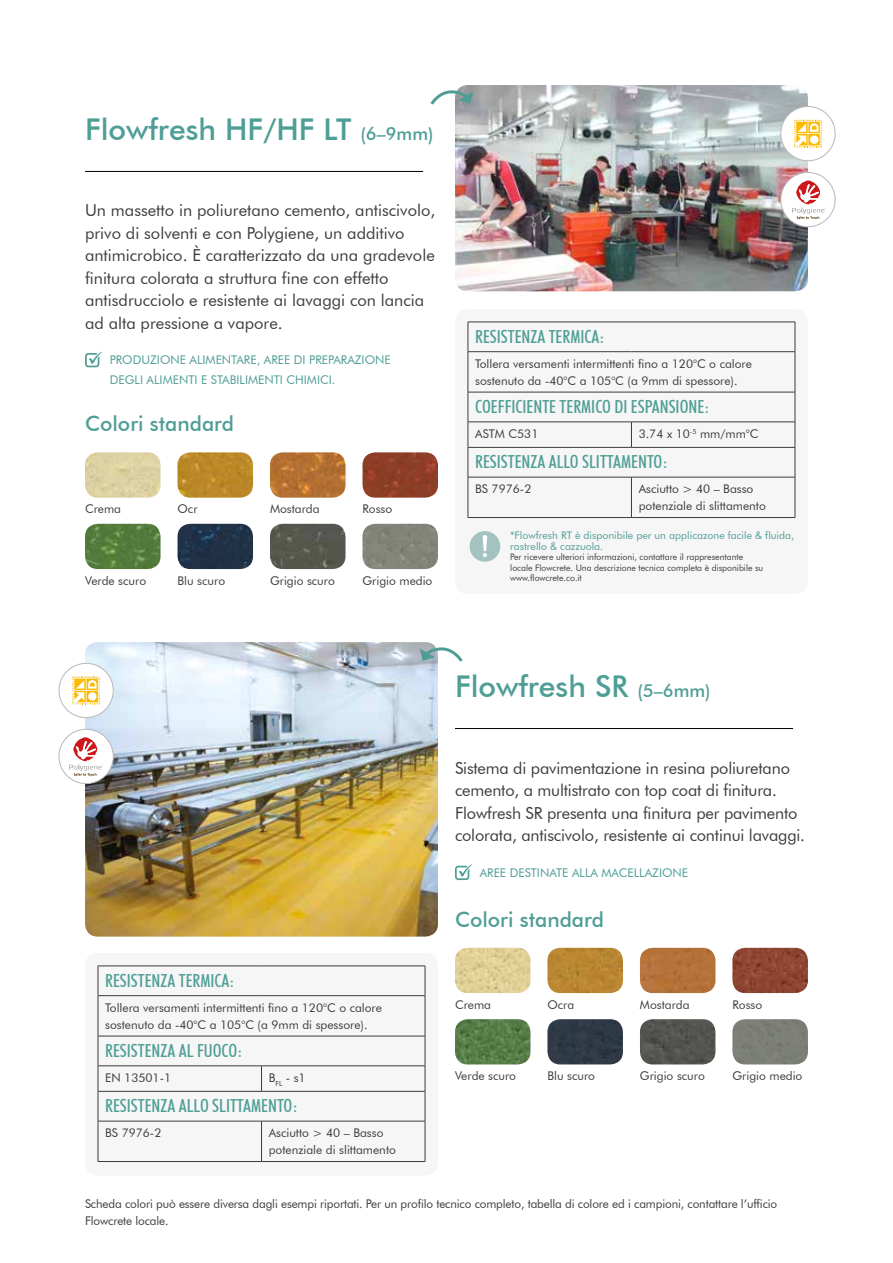
<style>
.page{position:relative;width:893px;height:1263px;background:#fff}
.page>*{position:absolute;margin:0;border:0;box-sizing:border-box;transform-origin:0 0}
.t1{font:500 30px "Futura BT";color:#4f9e96}
.t2{font:500 21px "Futura BT";color:#4f9e96}
.t3{font:500 condensed 18px "Futura BT";color:#4f9e96}
.t4{font:16.5px/22.5px "Futura BT";color:#3c3c3b}
.t5{font:12px/16.8px "Futura BT";color:#3c3c3b}
.t6{font:12px/19.5px "Futura BT";color:#4f9e96}
.t7{font:10.5px/10.5px "Futura BT";color:#4f9e96}
.t8{font:9px/10.5px "Futura BT";color:#3c3c3b;scale:.96 1}
.s1{font-size:18px}
</style>
<div class="page">
<hr style="left:85px;top:171px;width:338px;height:1px;background:#000">
<hr style="left:455px;top:728px;width:338px;height:1px;background:#000">
<img style="left:455px;top:1019px;width:75px;height:45px">
<img style="left:455px;top:948px;width:75px;height:45px">
<img style="left:547px;top:1019px;width:76px;height:45px">
<img style="left:547px;top:948px;width:76px;height:45px">
<img style="left:640px;top:1019px;width:75px;height:45px">
<img style="left:640px;top:948px;width:75px;height:45px">
<img style="left:732px;top:1019px;width:76px;height:45px">
<img style="left:732px;top:948px;width:76px;height:45px">
<img style="left:85px;top:642px;width:353px;height:294px">
<img style="left:85px;top:524px;width:76px;height:45px">
<img style="left:85px;top:452px;width:76px;height:46px">
<img style="left:178px;top:524px;width:75px;height:45px">
<img style="left:178px;top:452px;width:75px;height:46px">
<img style="left:270px;top:524px;width:75px;height:45px">
<img style="left:270px;top:452px;width:75px;height:46px">
<img style="left:362px;top:524px;width:76px;height:45px">
<img style="left:362px;top:452px;width:76px;height:46px">
<img style="left:455px;top:85px;width:353px;height:206px">
<svg style="left:455px;top:864px;width:17px;height:16px"></svg>
<svg style="left:85px;top:352px;width:17px;height:15px"></svg>
<svg style="left:430px;top:89px;width:43px;height:18px"></svg>
<svg style="left:420px;top:646px;width:43px;height:18px"></svg>
<div style="left:59px;top:729px;width:54px;height:55px;background:#fff;border-radius:50%"></div>
<svg style="left:69px;top:737px;width:34px;height:39px"></svg>
<div style="left:58px;top:729px;width:56px;height:55px;border:1px solid #b9b8b8;border-radius:50%"></div>
<div style="left:59px;top:663px;width:54px;height:55px;background:#fff;border-radius:50%"></div>
<svg style="left:72px;top:676px;width:28px;height:28px"></svg>
<div style="left:58px;top:663px;width:56px;height:55px;border:1px solid #b9b8b8;border-radius:50%"></div>
<div style="left:781px;top:172px;width:54px;height:55px;background:#fff;border-radius:50%"></div>
<svg style="left:792px;top:180px;width:34px;height:39px"></svg>
<div style="left:780px;top:172px;width:56px;height:55px;border:1px solid #b9b8b8;border-radius:50%"></div>
<div style="left:781px;top:106px;width:54px;height:55px;background:#fff;border-radius:50%"></div>
<svg style="left:794px;top:120px;width:28px;height:28px"></svg>
<div style="left:780px;top:106px;width:56px;height:55px;border:1px solid #b9b8b8;border-radius:50%"></div>
<div style="left:85px;top:953px;width:353px;height:223px;background:#f6f6f6;border-radius:13px"></div>
<svg style="left:98px;top:967px;width:1px;height:28px"></svg>
<hr style="left:98px;top:996px;width:1px;height:40px;background:#3c3c3b">
<hr style="left:98px;top:966px;width:163px;height:1px;background:#3c3c3b">
<hr style="left:261px;top:966px;width:164px;height:1px;background:#3c3c3b">
<svg style="left:425px;top:966px;width:1px;height:29px"></svg>
<hr style="left:425px;top:996px;width:1px;height:40px;background:#3c3c3b">
<hr style="left:98px;top:995px;width:163px;height:1px;background:#3c3c3b">
<hr style="left:261px;top:995px;width:164px;height:1px;background:#3c3c3b">
<hr style="left:98px;top:1036px;width:1px;height:30px;background:#3c3c3b">
<hr style="left:98px;top:1036px;width:163px;height:1px;background:#3c3c3b">
<hr style="left:261px;top:1036px;width:164px;height:1px;background:#3c3c3b">
<hr style="left:425px;top:1036px;width:1px;height:30px;background:#3c3c3b">
<svg style="left:98px;top:1066px;width:1px;height:25px"></svg>
<hr style="left:98px;top:1065px;width:163px;height:1px;background:#3c3c3b">
<hr style="left:261px;top:1065px;width:164px;height:1px;background:#3c3c3b">
<svg style="left:261px;top:1066px;width:1px;height:25px"></svg>
<svg style="left:425px;top:1066px;width:1px;height:25px"></svg>
<hr style="left:98px;top:1091px;width:1px;height:30px;background:#3c3c3b">
<hr style="left:98px;top:1091px;width:163px;height:1px;background:#3c3c3b">
<hr style="left:261px;top:1091px;width:164px;height:1px;background:#3c3c3b">
<hr style="left:425px;top:1091px;width:1px;height:30px;background:#3c3c3b">
<hr style="left:98px;top:1121px;width:1px;height:40px;background:#3c3c3b">
<hr style="left:98px;top:1121px;width:163px;height:1px;background:#3c3c3b">
<hr style="left:261px;top:1121px;width:164px;height:1px;background:#3c3c3b">
<hr style="left:261px;top:1121px;width:1px;height:40px;background:#3c3c3b">
<hr style="left:425px;top:1121px;width:1px;height:40px;background:#3c3c3b">
<hr style="left:98px;top:1161px;width:163px;height:1px;background:#3c3c3b">
<hr style="left:261px;top:1161px;width:164px;height:1px;background:#3c3c3b">
<div style="left:455px;top:309px;width:353px;height:285px;background:#f6f6f6;border-radius:13px"></div>
<svg style="left:468px;top:323px;width:1px;height:28px"></svg>
<hr style="left:468px;top:352px;width:1px;height:40px;background:#3c3c3b">
<hr style="left:468px;top:322px;width:163px;height:1px;background:#3c3c3b">
<hr style="left:631px;top:322px;width:164px;height:1px;background:#3c3c3b">
<svg style="left:795px;top:322px;width:1px;height:29px"></svg>
<hr style="left:795px;top:352px;width:1px;height:40px;background:#3c3c3b">
<hr style="left:468px;top:351px;width:163px;height:1px;background:#3c3c3b">
<hr style="left:631px;top:351px;width:164px;height:1px;background:#3c3c3b">
<hr style="left:468px;top:392px;width:1px;height:30px;background:#3c3c3b">
<hr style="left:468px;top:392px;width:163px;height:1px;background:#3c3c3b">
<hr style="left:631px;top:392px;width:164px;height:1px;background:#3c3c3b">
<hr style="left:795px;top:392px;width:1px;height:30px;background:#3c3c3b">
<hr style="left:468px;top:422px;width:163px;height:1px;background:#3c3c3b">
<hr style="left:631px;top:422px;width:164px;height:1px;background:#3c3c3b">
<svg style="left:631px;top:423px;width:1px;height:24px"></svg>
<svg style="left:468px;top:422px;width:1px;height:55px"></svg>
<hr style="left:468px;top:447px;width:163px;height:1px;background:#3c3c3b">
<hr style="left:631px;top:447px;width:164px;height:1px;background:#3c3c3b">
<svg style="left:795px;top:422px;width:1px;height:55px"></svg>
<hr style="left:468px;top:477px;width:1px;height:40px;background:#3c3c3b">
<hr style="left:468px;top:477px;width:163px;height:1px;background:#3c3c3b">
<hr style="left:631px;top:477px;width:164px;height:1px;background:#3c3c3b">
<hr style="left:631px;top:477px;width:1px;height:40px;background:#3c3c3b">
<hr style="left:795px;top:477px;width:1px;height:40px;background:#3c3c3b">
<hr style="left:468px;top:517px;width:163px;height:1px;background:#3c3c3b">
<hr style="left:631px;top:517px;width:164px;height:1px;background:#3c3c3b">
<div style="left:470px;top:531px;width:30px;height:31px;background:#a2c3bf;border-radius:50%"></div>
<svg style="left:483px;top:535px;width:4px;height:22px"></svg>
<h1 class="t1" style="left:85px;top:111px;width:350px">Flowfresh HF/HF LT <span class="s1">(6–9mm)</span></h1>
<p class="t4" style="left:85px;top:199px;width:352px">Un massetto in poliuretano cemento, antiscivolo, privo di solventi e con Polygiene, un additivo antimicrobico. È caratterizzato da una gradevole finitura colorata a struttura fine con effetto antisdrucciolo e resistente ai lavaggi con lancia ad alta pressione a vapore.</p>
<p class="t6" style="left:110px;top:350px;width:282px">PRODUZIONE ALIMENTARE, AREE DI PREPARAZIONE<br>DEGLI ALIMENTI E STABILIMENTI CHIMICI.</p>
<h2 class="t2" style="left:85px;top:411px;width:151px">Colori standard</h2>
<p class="t5" style="left:85px;top:500px;width:38px">Crema</p>
<p class="t5" style="left:178px;top:500px;width:22px">Ocr</p>
<p class="t5" style="left:270px;top:500px;width:51px">Mostarda</p>
<p class="t5" style="left:362px;top:500px;width:31px">Rosso</p>
<p class="t5" style="left:85px;top:572px;width:63px">Verde scuro</p>
<p class="t5" style="left:178px;top:572px;width:49px">Blu scuro</p>
<p class="t5" style="left:270px;top:572px;width:66px">Grigio scuro</p>
<p class="t5" style="left:362px;top:572px;width:71px">Grigio medio</p>
<h3 class="t3" style="left:475px;top:325px;width:131px">RESISTENZA TERMICA:</h3>
<p class="t5" style="left:475px;top:355px;width:278px">Tollera versamenti intermittenti fino a 120°C o calore sostenuto da -40°C a 105°C (a 9mm di spessore).</p>
<h3 class="t3" style="left:475px;top:396px;width:236px">COEFFICIENTE TERMICO DI ESPANSIONE:</h3>
<p class="t5" style="left:475px;top:425px;width:65px">ASTM C531</p>
<p class="t5" style="left:639px;top:425px;width:121px">3.74 x 10<sup>-5</sup> mm/mm°C</p>
<h3 class="t3" style="left:475px;top:451px;width:194px">RESISTENZA ALLO SLITTAMENTO:</h3>
<p class="t5" style="left:475px;top:481px;width:58px">BS 7976-2</p>
<p class="t5" style="left:639px;top:481px;width:129px">Asciutto &gt; 40 – Basso potenziale di slittamento</p>
<p class="t7" style="left:510px;top:530px;width:285px">*Flowfresh RT è disponibile per un applicazone facile &amp; fluida, rastrello &amp; cazzuola.</p>
<p class="t8" style="left:510px;top:552px;width:265px">Per ricevere ulteriori informazioni, contattare il rappresentante locale Flowcrete. Una descrizione tecnica completa è disponibile su www.flowcrete.co.it</p>
<h3 class="t3" style="left:105px;top:969px;width:131px">RESISTENZA TERMICA:</h3>
<p class="t5" style="left:105px;top:999px;width:278px">Tollera versamenti intermittenti fino a 120°C o calore sostenuto da -40°C a 105°C (a 9mm di spessore).</p>
<h3 class="t3" style="left:105px;top:1040px;width:139px">RESISTENZA AL FUOCO:</h3>
<p class="t5" style="left:105px;top:1069px;width:67px">EN 13501-1</p>
<p class="t5" style="left:269px;top:1069px;width:38px">B<sub>FL</sub> - s1</p>
<h3 class="t3" style="left:105px;top:1095px;width:194px">RESISTENZA ALLO SLITTAMENTO:</h3>
<p class="t5" style="left:105px;top:1125px;width:58px">BS 7976-2</p>
<p class="t5" style="left:269px;top:1125px;width:129px">Asciutto &gt; 40 – Basso potenziale di slittamento</p>
<h1 class="t1" style="left:455px;top:668px;width:257px">Flowfresh SR <span class="s1">(5–6mm)</span></h1>
<h3 class="t4" style="left:455px;top:756px;width:352px">Sistema di pavimentazione in resina poliuretano cemento, a multistrato con top coat di finitura.<br>Flowfresh SR presenta una finitura per pavimento colorata, antiscivolo, resistente ai continui lavaggi.</h3>
<p class="t6" style="left:480px;top:863px;width:210px">AREE DESTINATE ALLA MACELLAZIONE</p>
<h2 class="t2" style="left:455px;top:906px;width:151px">Colori standard</h2>
<p class="t5" style="left:455px;top:996px;width:38px">Crema</p>
<p class="t5" style="left:547px;top:996px;width:28px">Ocra</p>
<p class="t5" style="left:640px;top:996px;width:51px">Mostarda</p>
<p class="t5" style="left:732px;top:996px;width:31px">Rosso</p>
<p class="t5" style="left:455px;top:1067px;width:63px">Verde scuro</p>
<p class="t5" style="left:547px;top:1067px;width:49px">Blu scuro</p>
<p class="t5" style="left:640px;top:1067px;width:66px">Grigio scuro</p>
<p class="t5" style="left:732px;top:1067px;width:71px">Grigio medio</p>
<p class="t5" style="left:85px;top:1195px;width:694px">Scheda colori può essere diversa dagli esempi riportati. Per un profilo tecnico completo, tabella di colore ed i campioni, contattare l’ufficio<br>Flowcrete locale.</p>
</div>
